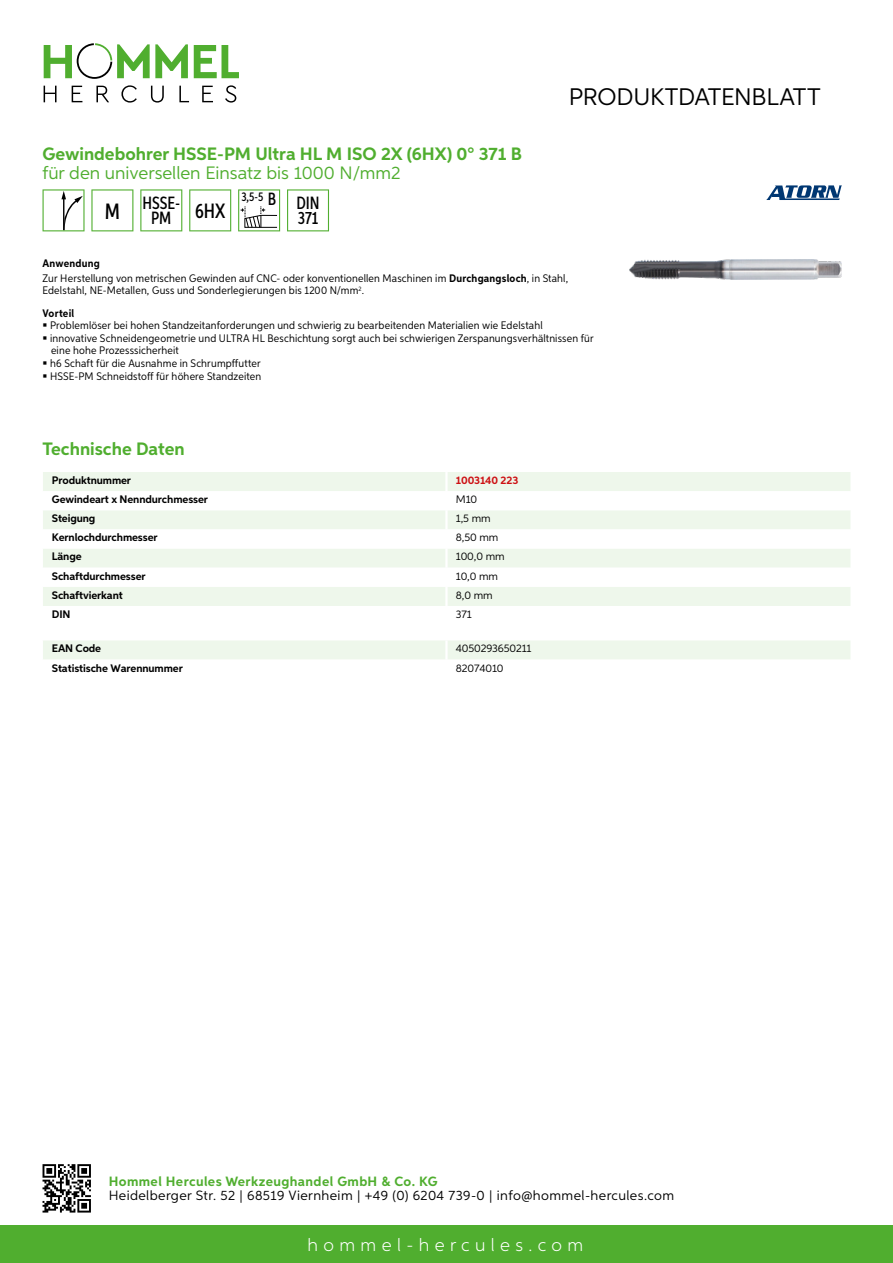
<style>
.page{position:relative;width:893px;height:1263px;background:#fff}
.page>*{position:absolute;margin:0;border:0;box-sizing:border-box;transform-origin:0 0}
.t1{font:24px "Aspira";letter-spacing:-.01em;color:#000}
.t2{font:500 20.7px "Aspira XX Nar";color:#000}
.t3{font:700 18px "Aspira";color:#50ae2f}
.t4{font:18px "Aspira";color:#50ae2f}
.t5{font:300 18px "Aspira";letter-spacing:.3em;color:#fff}
.t6{font:500 17.85px "Aspira XX Nar";color:#000}
.t7{font:13.5px "Aspira";letter-spacing:.03em;color:#000}
.t8{font:700 13.5px "Aspira";letter-spacing:.03em;color:#50ae2f}
.t9{font:500 12.6px "Aspira XX Nar";color:#000}
.t10{font:10.95px/12.6px "Aspira Nar";letter-spacing:.015em;color:#000}
.t11{font:700 10.95px "Aspira";letter-spacing:-.01em;color:#000}
.t12{font:10.95px "Aspira";letter-spacing:-.01em;color:#000}
.t13{font:700 10.95px "Aspira";letter-spacing:-.01em;color:#cd1013}
.s1{font-size:22.2px}
.s2{font-size:17.85px}
.s3{font-weight:700}
</style>
<div class="page">
<div style="left:0;top:1226px;width:893px;height:37px;background:#50ae2f"></div>
<svg style="left:43px;top:1164px;width:48px;height:48px"></svg>
<svg style="left:194px;top:45px;width:45px;height:33px"></svg>
<svg style="left:44px;top:43px;width:144px;height:36px"></svg>
<svg style="left:44px;top:86px;width:13px;height:16px"></svg>
<svg style="left:72px;top:86px;width:10px;height:16px"></svg>
<svg style="left:96px;top:86px;width:13px;height:16px"></svg>
<svg style="left:121px;top:85px;width:16px;height:18px"></svg>
<svg style="left:151px;top:86px;width:13px;height:17px"></svg>
<svg style="left:179px;top:86px;width:10px;height:16px"></svg>
<svg style="left:202px;top:86px;width:11px;height:16px"></svg>
<svg style="left:225px;top:85px;width:11px;height:18px"></svg>
<div style="left:43px;top:472px;width:807px;height:19px;background:#eef7eb"></div>
<svg style="left:43px;top:510px;width:807px;height:96px;fill:#eef7eb"></svg>
<hr style="left:445px;top:472px;width:3px;height:19px;background:#fff">
<hr style="left:445px;top:510px;width:3px;height:19px;background:#fff">
<hr style="left:445px;top:529px;width:3px;height:19px;background:#fff">
<hr style="left:445px;top:548px;width:3px;height:20px;background:#fff">
<hr style="left:445px;top:568px;width:3px;height:19px;background:#fff">
<hr style="left:445px;top:587px;width:3px;height:19px;background:#fff">
<div style="left:43px;top:640px;width:807px;height:19px;background:#eef7eb"></div>
<svg style="left:43px;top:189px;width:42px;height:42px"></svg>
<svg style="left:91px;top:189px;width:42px;height:42px"></svg>
<svg style="left:140px;top:189px;width:42px;height:42px"></svg>
<svg style="left:189px;top:189px;width:42px;height:42px"></svg>
<svg style="left:238px;top:189px;width:42px;height:42px"></svg>
<svg style="left:287px;top:189px;width:42px;height:42px"></svg>
<img style="left:629px;top:259px;width:213px;height:21px">
<svg style="left:766px;top:185px;width:76px;height:15px"></svg>
<h3 class="t3" style="left:43px;top:142px;width:481px">Gewindebohrer HSSE-PM Ultra HL M ISO 2X (6HX) 0° 371 B</h3>
<h3 class="t4" style="left:43px;top:162px;width:360px">für den universellen Einsatz bis 1000 N/mm2</h3>
<h3 class="t6" style="left:105px;top:192px;width:77px"><span class="s1">M</span> HSSE-</h3>
<h2 class="t2" style="left:151px;top:198px;width:76px"><sub>PM</sub> 6HX</h2>
<p class="t9" style="left:241px;top:189px;width:80px">3,5-5 <span class="s2">B DIN</span></p>
<h3 class="t6" style="left:298px;top:207px;width:22px">371</h3>
<h1 class="t1" style="left:569px;top:82px;width:253px">Produktdatenblatt</h1>
<p class="t10" style="left:43px;top:256px;width:527px;line-height:15.1px"><span class="s3">Anwendung<br></span>Zur Herstellung von metrischen Gewinden auf CNC- oder konventionellen Maschinen im <span class="s3">Durchgangsloch</span>, in Stahl,</p>
<p class="t10" style="left:43px;top:279px;width:323px;line-height:22.2px">Edelstahl, NE-Metallen, Guss und Sonderlegierungen bis 1200 N/mm<sup>2</sup>.<br><span class="s3">Vorteil</span></p>
<p class="t10" style="left:50px;top:319px;width:545px">Problemlöser bei hohen Standzeitanforderungen und schwierig zu bearbeitenden Materialien wie Edelstahl<br>innovative Schneidengeometrie und ULTRA HL Beschichtung sorgt auch bei schwierigen Zerspanungsverhältnissen für eine hohe Prozesssicherheit<br>h6 Schaft für die Ausnahme in Schrumpffutter<br>HSSE-PM Schneidstoff für höhere Standzeiten</p>
<h3 class="t3" style="left:43px;top:438px;width:144px">Technische Daten</h3>
<p class="t11" style="left:52px;top:473px;width:81px">Produktnummer</p>
<p class="t13" style="left:456px;top:473px;width:64px">1003140 223</p>
<p class="t11" style="left:52px;top:493px;width:158px">Gewindeart x Nenndurchmesser</p>
<p class="t12" style="left:456px;top:493px;width:23px">M10</p>
<p class="t11" style="left:52px;top:512px;width:45px">Steigung</p>
<p class="t12" style="left:456px;top:512px;width:36px">1,5 mm</p>
<p class="t11" style="left:52px;top:531px;width:107px">Kernlochdurchmesser</p>
<p class="t12" style="left:456px;top:531px;width:44px">8,50 mm</p>
<p class="t11" style="left:52px;top:550px;width:31px">Länge</p>
<p class="t12" style="left:456px;top:550px;width:50px">100,0 mm</p>
<p class="t11" style="left:52px;top:569px;width:95px">Schaftdurchmesser</p>
<p class="t12" style="left:456px;top:569px;width:44px">10,0 mm</p>
<p class="t11" style="left:52px;top:588px;width:72px">Schaftvierkant</p>
<p class="t12" style="left:456px;top:588px;width:38px">8,0 mm</p>
<p class="t11" style="left:52px;top:607px;width:20px">DIN</p>
<p class="t12" style="left:456px;top:607px;width:17px">371</p>
<p class="t11" style="left:52px;top:642px;width:51px">EAN Code</p>
<p class="t12" style="left:456px;top:642px;width:77px">4050293650211</p>
<p class="t11" style="left:52px;top:661px;width:132px">Statistische Warennummer</p>
<p class="t12" style="left:456px;top:661px;width:49px">82074010</p>
<p class="t8" style="left:109px;top:1172px;width:330px">Hommel Hercules Werkzeughandel GmbH &amp; Co. KG</p>
<p class="t7" style="left:109px;top:1187px;width:567px">Heidelberger Str. 52 | 68519 Viernheim | +49 (0) 6204 739-0 | info@hommel-hercules.com</p>
<h3 class="t5" style="left:307px;top:1234px;width:277px">hommel-hercules.com</h3>
</div>
